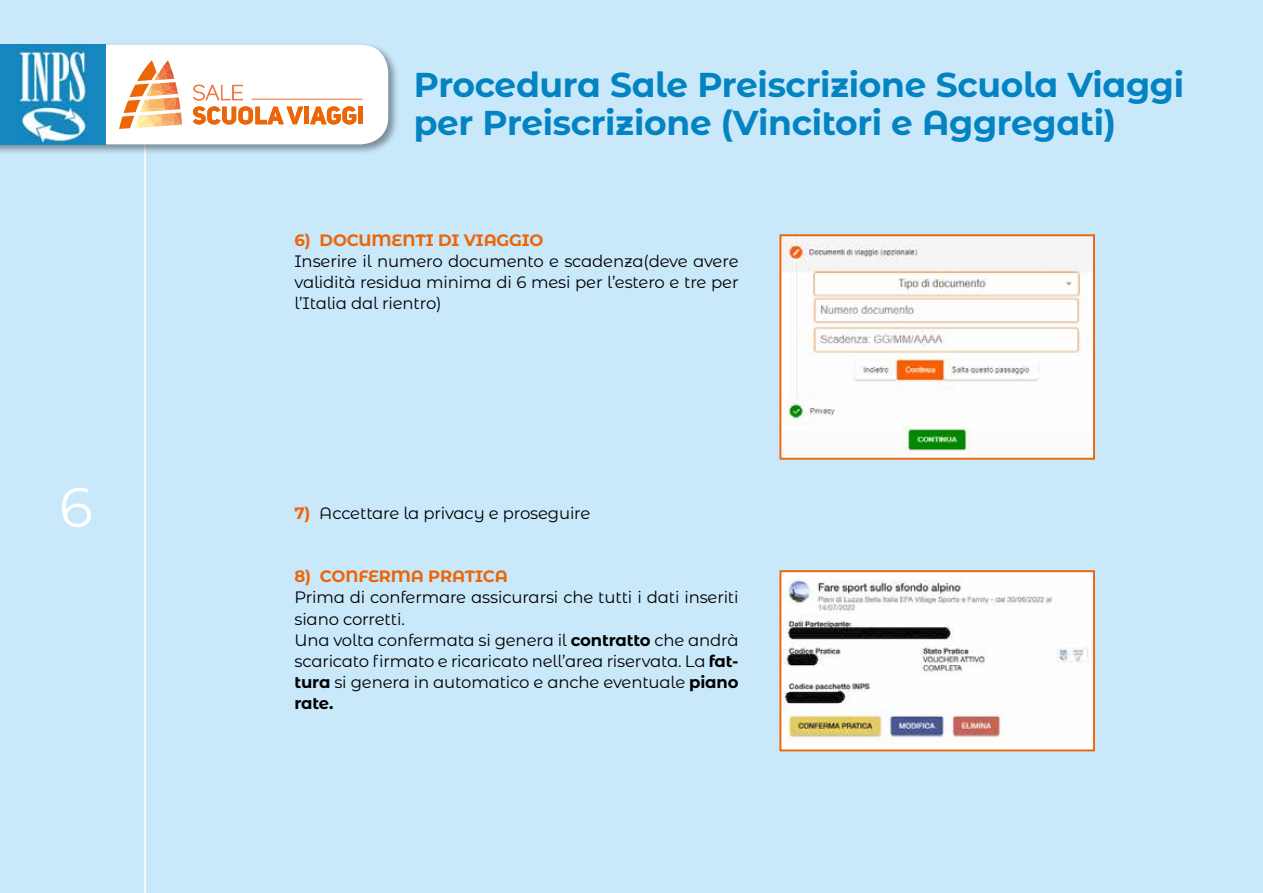
<style>
.page{position:relative;width:1263px;height:893px;background:#c9e9fb}
.page>*{position:absolute;margin:0;border:0;box-sizing:border-box;transform-origin:0 0}
.t1{font:55.5px "Montserrat Alternates";color:#fff}
.t2{font:700 34.5px/37.5px "Montserrat Alternates";letter-spacing:-.01em;color:#0483c2}
.t3{font:16.5px/21px "Montserrat Alternates";letter-spacing:-.01em;color:#000;text-align:justify}
.t4{font:700 16.5px "Montserrat Alternates";letter-spacing:-.01em;color:#ec6608}
.s1{font-weight:700;color:#ec6608}
.s2{font-weight:700}
</style>
<div class="page">
<hr style="left:144px;top:118px;width:2px;height:775px;background:#fff">
<div style="left:0;top:43px;width:399px;height:113px;background:#000;opacity:.4"></div>
<svg style="left:105px;top:45px;width:283px;height:99px;background:#fae9dd"></svg>
<img style="left:0;top:45px;width:105px;height:99px">
<img style="left:782px;top:237px;width:310px;height:220px">
<div style="left:779px;top:234px;width:316px;height:226px;border:2px solid #ec6608"></div>
<div style="left:780px;top:571px;width:314px;height:179px;background:#fff"></div>
<img style="left:782px;top:580px;width:307px;height:163px">
<div style="left:779px;top:570px;width:316px;height:181px;border:2px solid #ec6608"></div>
<h1 class="t1" style="left:59px;top:469px;width:35px">6</h1>
<h2 class="t2" style="left:414px;top:64px;width:772px">Procedura Sale Preiscrizione Scuola Viaggi per Preiscrizione (Vincitori e Aggregati)</h2>
<p class="t4" style="left:294px;top:229px;width:250px">6) DOCUMENTI DI VIAGGIO</p>
<p class="t3" style="left:294px;top:250px;width:446px">Inserire il numero documento e scadenza(deve avere validità residua minima di 6 mesi per l’estero e tre per l’Italia dal rientro)</p>
<p class="t3" style="left:294px;top:503px;width:298px"><span class="s1">7)</span> Accettare la privacy e proseguire</p>
<p class="t4" style="left:294px;top:565px;width:215px">8) CONFERMA PRATICA</p>
<p class="t3" style="left:294px;top:587px;width:446px;text-align:left">Prima di confermare assicurarsi che tutti i dati inseriti siano corretti.<br>Una volta confermata si genera il <span class="s2">contratto</span> che andrà scaricato firmato e ricaricato nell’area riservata. La <span class="s2">fat&shy;tura</span> si genera in automatico e anche eventuale <span class="s2">piano rate.</span></p>
</div>
